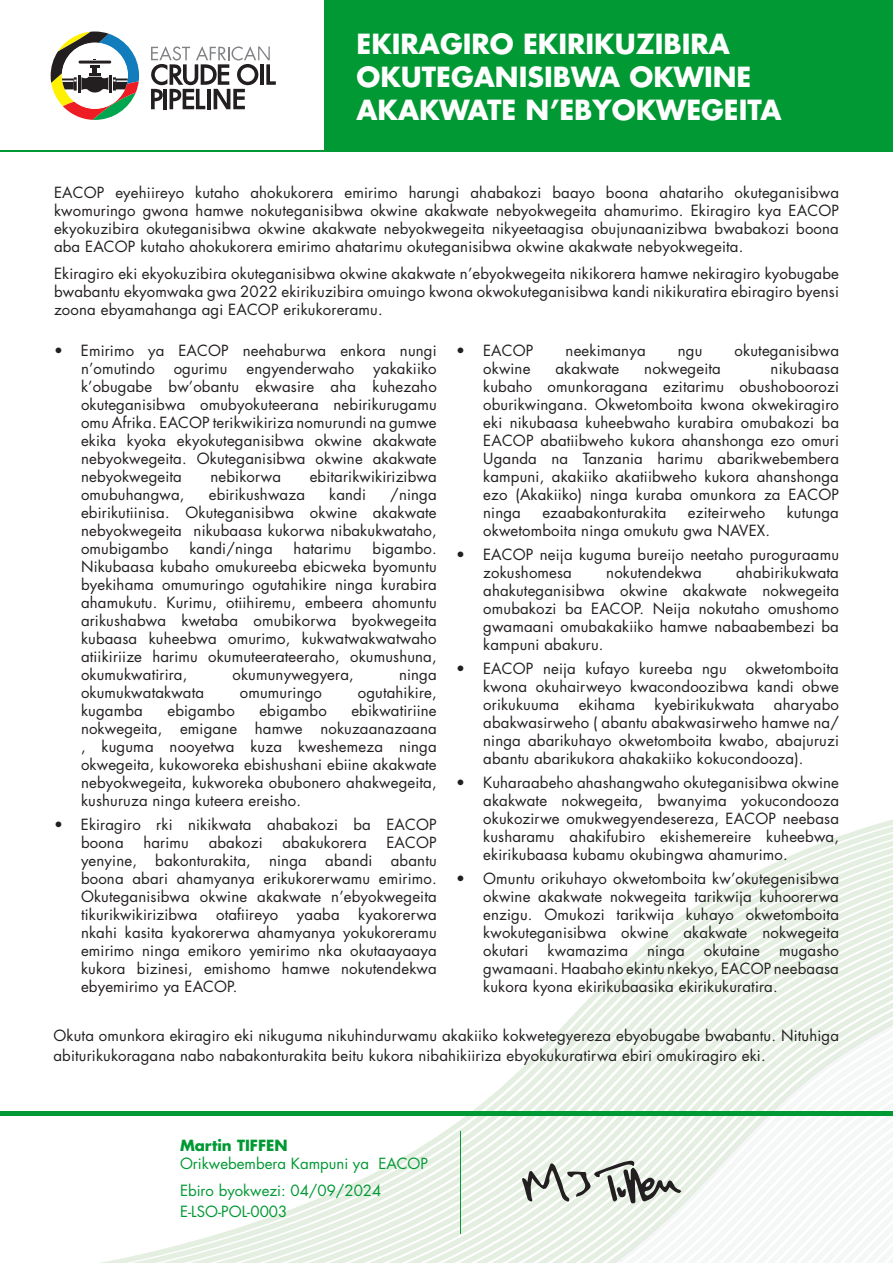
<style>
.page{position:relative;width:893px;height:1263px;background:#fff}
.page>*{position:absolute;margin:0;border:0;box-sizing:border-box;transform-origin:0 0}
.t1{font:700 27px/33px "Futura Std";color:#fff}
.t2{font:15px/18px "Futura Std";letter-spacing:.01em;color:#231f20;text-align:justify}
.t3{font:15px "Futura Std";color:#093}
.t4{font:700 15px "Futura Std";color:#093}
</style>
<div class="page">
<svg style="left:221px;top:844px;width:672px;height:419px"></svg>
<svg style="left:247px;top:850px;width:646px;height:413px"></svg>
<svg style="left:270px;top:857px;width:623px;height:406px"></svg>
<svg style="left:293px;top:864px;width:600px;height:399px"></svg>
<svg style="left:315px;top:871px;width:578px;height:392px"></svg>
<svg style="left:337px;top:878px;width:556px;height:385px"></svg>
<svg style="left:357px;top:885px;width:536px;height:378px"></svg>
<svg style="left:377px;top:892px;width:516px;height:371px"></svg>
<svg style="left:396px;top:899px;width:497px;height:364px"></svg>
<svg style="left:415px;top:906px;width:478px;height:357px"></svg>
<svg style="left:433px;top:913px;width:460px;height:350px"></svg>
<svg style="left:450px;top:920px;width:443px;height:343px"></svg>
<svg style="left:468px;top:927px;width:425px;height:336px"></svg>
<svg style="left:484px;top:935px;width:409px;height:328px"></svg>
<svg style="left:500px;top:942px;width:393px;height:321px"></svg>
<svg style="left:516px;top:949px;width:377px;height:314px"></svg>
<svg style="left:531px;top:957px;width:362px;height:306px"></svg>
<svg style="left:546px;top:964px;width:347px;height:299px"></svg>
<svg style="left:561px;top:972px;width:332px;height:291px;fill:#e6f0e4"></svg>
<svg style="left:575px;top:980px;width:318px;height:283px;fill:#e4efe1"></svg>
<svg style="left:589px;top:987px;width:304px;height:276px;fill:#e4efe1"></svg>
<svg style="left:595px;top:990px;width:298px;height:273px;fill:#e4efe1"></svg>
<svg style="left:608px;top:998px;width:285px;height:265px;fill:#e4efe1"></svg>
<svg style="left:622px;top:1006px;width:271px;height:257px;fill:#e4efe1"></svg>
<svg style="left:635px;top:1014px;width:258px;height:249px;fill:#e4efe1"></svg>
<svg style="left:648px;top:1022px;width:245px;height:241px;fill:#e5efe3"></svg>
<svg style="left:660px;top:1030px;width:233px;height:233px;fill:#e8f1e6"></svg>
<svg style="left:673px;top:1038px;width:220px;height:225px"></svg>
<svg style="left:685px;top:1046px;width:208px;height:217px"></svg>
<svg style="left:697px;top:1054px;width:196px;height:209px"></svg>
<div style="left:325px;top:0;width:568px;height:151px;background:#093"></div>
<svg style="left:51px;top:32px;width:88px;height:88px"></svg>
<svg style="left:151px;top:46px;width:125px;height:63px"></svg>
<hr style="left:0;top:150px;width:328px;height:1px;background:#093">
<div style="left:0;top:1111px;width:893px;height:5px;background:#093"></div>
<hr style="left:460px;top:1131px;width:1px;height:102px;background:#093">
<svg style="left:522px;top:1160px;width:159px;height:43px"></svg>
<p class="t1" style="left:356px;top:27px;width:426px">EKIRAGIRO EKIRIKUZIBIRA<br>OKUTEGANISIBWA OKWINE<br>AKAKWATE N’EBYOKWEGEITA</p>
<p class="t2" style="left:54px;top:184px;width:786px">EACOP eyehiireyo kutaho ahokukorera emirimo harungi ahabakozi baayo boona ahatariho okuteganisibwa kwomuringo gwona hamwe nokuteganisibwa okwine akakwate nebyokwegeita ahamurimo. Ekiragiro kya EACOP ekyokuzibira okuteganisibwa okwine akakwate nebyokwegeita nikyeetaagisa obujunaanizibwa bwabakozi boona aba EACOP kutaho ahokukorera emirimo ahatarimu okuteganisibwa okwine akakwate nebyokwegeita.</p>
<p class="t2" style="left:54px;top:265px;width:786px">Ekiragiro eki ekyokuzibira okuteganisibwa okwine akakwate n’ebyokwegeita nikikorera hamwe nekiragiro kyobugabe bwabantu ekyomwaka gwa 2022 ekirikuzibira omuingo kwona okwokuteganisibwa kandi nikikuratira ebiragiro byensi zoona ebyamahanga agi EACOP erikukoreramu.</p>
<p class="t2" style="left:81px;top:342px;width:357px;text-indent:-27px">• Emirimo ya EACOP neehaburwa enkora nungi n’omutindo</p>
<p class="t2" style="left:456px;top:342px;width:79px">• EACOP</p>
<p class="t2" style="left:566px;top:342px;width:82px">neekimanya</p>
<p class="t2" style="left:678px;top:342px;width:26px">ngu</p>
<p class="t2" style="left:735px;top:342px;width:106px">okuteganisibwa</p>
<p class="t2" style="left:483px;top:360px;width:49px">okwine</p>
<p class="t2" style="left:555px;top:360px;width:65px">akakwate</p>
<p class="t2" style="left:644px;top:360px;width:78px">nokwegeita</p>
<p class="t2" style="left:81px;top:360px;width:357px;text-indent:292px">yakakiiko k’obugabe bw’obantu ekwasire aha kuhezaho okuteganisibwa omubyokuteerana nebirikurugamu omu Afrika. EACOP terikwikiriza nomurundi na gumwe ekika kyoka ekyokuteganisibwa okwine akakwate nebyokwegeita. Okuteganisibwa okwine akakwate nebyokwegeita</p>
<p class="t2" style="left:174px;top:360px;width:55px">ogurimu</p>
<p class="t2" style="left:246px;top:360px;width:109px">engyenderwaho</p>
<p class="t2" style="left:483px;top:360px;width:357px;text-indent:287px">nikubaasa kubaho omunkoragana ezitarimu obushoboorozi oburikwingana. Okwetomboita kwona okwekiragiro eki nikubaasa kuheebwaho kurabira omubakozi ba EACOP abatiibweho kukora ahanshonga ezo omuri Uganda na Tanzania harimu abarikwebembera kampuni, akakiiko akatiibweho kukora ahanshonga ezo (Akakiiko) ninga kuraba omunkora za EACOP ninga</p>
<p class="t2" style="left:210px;top:468px;width:72px">nebikorwa</p>
<p class="t2" style="left:310px;top:468px;width:129px">ebitarikwikirizibwa</p>
<p class="t2" style="left:81px;top:486px;width:105px">omubuhangwa,</p>
<p class="t2" style="left:209px;top:486px;width:98px">ebirikushwaza</p>
<p class="t2" style="left:329px;top:486px;width:38px">kandi</p>
<p class="t2" style="left:81px;top:486px;width:357px;text-indent:309px">/ninga ebirikutiinisa. Okuteganisibwa okwine akakwate nebyokwegeita nikubaasa kukorwa nibakukwataho, omubigambo</p>
<p class="t2" style="left:542px;top:504px;width:126px">ezaabakonturakita</p>
<p class="t2" style="left:688px;top:504px;width:79px">eziteirweho</p>
<p class="t2" style="left:787px;top:504px;width:54px">kutunga</p>
<p class="t2" style="left:483px;top:522px;width:288px">okwetomboita ninga omukutu gwa NAVEX.</p>
<p class="t2" style="left:483px;top:546px;width:357px;text-indent:-27px">• EACOP neija kuguma bureijo neetaho puroguraamu zokushomesa</p>
<p class="t2" style="left:81px;top:540px;width:357px;text-indent:291px">bigambo.<br>Nikubaasa kubaho omukureeba ebicweka byomuntu byekihama omumuringo ogutahikire ninga kurabira ahamukutu. Kurimu, otiihiremu, embeera ahomuntu arikushabwa kwetaba omubikorwa byokwegeita kubaasa kuheebwa omurimo, kukwatwakwatwaho atiikiriize harimu okumuteerateeraho, okumushuna, okumukwatirira,</p>
<p class="t2" style="left:189px;top:540px;width:85px">kandi/ninga</p>
<p class="t2" style="left:294px;top:540px;width:60px">hatarimu</p>
<p class="t2" style="left:483px;top:564px;width:357px;text-indent:253px">ahabirikukwata ahakuteganisibwa okwine akakwate nokwegeita omubakozi ba EACOP. Neija nokutaho omushomo gwamaani omubakakiiko hamwe nabaabembezi ba kampuni abakuru.</p>
<p class="t2" style="left:456px;top:660px;width:272px">• EACOP neija kufayo kureeba ngu</p>
<p class="t2" style="left:606px;top:564px;width:97px">nokutendekwa</p>
<p class="t2" style="left:483px;top:660px;width:357px;text-indent:263px">okwetomboita kwona okuhairweyo kwacondoozibwa kandi obwe orikukuuma</p>
<p class="t2" style="left:233px;top:666px;width:123px">okumunywegyera,</p>
<p class="t2" style="left:399px;top:666px;width:39px">ninga</p>
<p class="t2" style="left:81px;top:684px;width:125px">okumukwatakwata</p>
<p class="t2" style="left:240px;top:684px;width:84px">omumuringo</p>
<p class="t2" style="left:358px;top:684px;width:80px">ogutahikire,</p>
<p class="t2" style="left:81px;top:702px;width:63px">kugamba</p>
<p class="t2" style="left:167px;top:702px;width:69px">ebigambo</p>
<p class="t2" style="left:259px;top:702px;width:69px">ebigambo</p>
<p class="t2" style="left:483px;top:696px;width:357px;text-indent:291px">aharyabo abakwasirweho ( abantu abakwasirweho hamwe na/ ninga abarikuhayo okwetomboita kwabo, abajuruzi abantu abarikukora ahakakiiko kokucondooza).</p>
<p class="t2" style="left:483px;top:774px;width:357px;text-indent:-27px">• Kuharaabeho ahashangwaho okuteganisibwa okwine akakwate nokwegeita, bwanyima yokucondooza okukozirwe omukwegyendesereza, EACOP neebasa kusharamu ahakifubiro ekishemereire kuheebwa, ekirikubaasa kubamu okubingwa ahamurimo.</p>
<p class="t2" style="left:483px;top:870px;width:357px;text-indent:-27px">• Omuntu orikuhayo okwetomboita kw’okutegenisibwa okwine akakwate nokwegeita tarikwija kuhoorerwa enzigu. Omukozi tarikwija kuhayo okwetomboita kwokuteganisibwa okwine akakwate nokwegeita okutari</p>
<p class="t2" style="left:579px;top:696px;width:58px">ekihama</p>
<p class="t2" style="left:654px;top:696px;width:101px">kyebirikukwata</p>
<p class="t2" style="left:81px;top:702px;width:357px;text-indent:270px">ebikwatiriine nokwegeita, emigane hamwe nokuzaanazaana , kuguma nooyetwa kuza kweshemeza ninga okwegeita, kukoworeka ebishushani ebiine akakwate nebyokwegeita, kukworeka obubonero ahakwegeita, kushuruza ninga kuteera ereisho.</p>
<p class="t2" style="left:81px;top:816px;width:357px;text-indent:-27px">• Ekiragiro rki nikikwata ahabakozi ba EACOP boona</p>
<p class="t2" style="left:143px;top:834px;width:47px">harimu</p>
<p class="t2" style="left:209px;top:834px;width:56px">abakozi</p>
<p class="t2" style="left:282px;top:834px;width:86px">abakukorera</p>
<p class="t2" style="left:81px;top:834px;width:357px;text-indent:305px">EACOP yenyine, bakonturakita, ninga abandi abantu boona abari ahamyanya erikukorerwamu emirimo.<br>Okuteganisibwa okwine akakwate n’ebyokwegeita tikurikwikirizibwa otafiireyo yaaba kyakorerwa nkahi kasita kyakorerwa ahamyanya yokukoreramu emirimo ninga emikoro yemirimo nka okutaayaaya kukora bizinesi, emishomo hamwe nokutendekwa ebyemirimo ya EACOP.</p>
<p class="t2" style="left:483px;top:942px;width:357px;text-indent:296px">mugasho gwamaani. Haabaho ekintu nkekyo, EACOP neebaasa kukora kyona ekirikubaasika ekirikukuratira.</p>
<p class="t2" style="left:53px;top:1026px;width:787px;line-height:19.5px">Okuta omunkora ekiragiro eki nikuguma nikuhindurwamu akakiiko kokwetegyereza ebyobugabe bwabantu. Nituhiga abiturikukoragana nabo nabakonturakita beitu kukora nibahikiiriza ebyokukuratirwa ebiri omukiragiro eki.</p>
<p class="t2" style="left:548px;top:942px;width:82px">kwamazima</p>
<p class="t2" style="left:647px;top:942px;width:39px">ninga</p>
<p class="t2" style="left:704px;top:942px;width:58px">okutaine</p>
<p class="t4" style="left:180px;top:1135px;width:109px">Martin TIFFEN</p>
<p class="t3" style="left:180px;top:1154px;width:250px">Orikwebembera Kampuni ya EACOP</p>
<p class="t3" style="left:180px;top:1181px;width:203px">Ebiro byokwezi: 04/09/2024</p>
<p class="t3" style="left:180px;top:1202px;width:109px">E-LSO-POL-0003</p>
</div>
